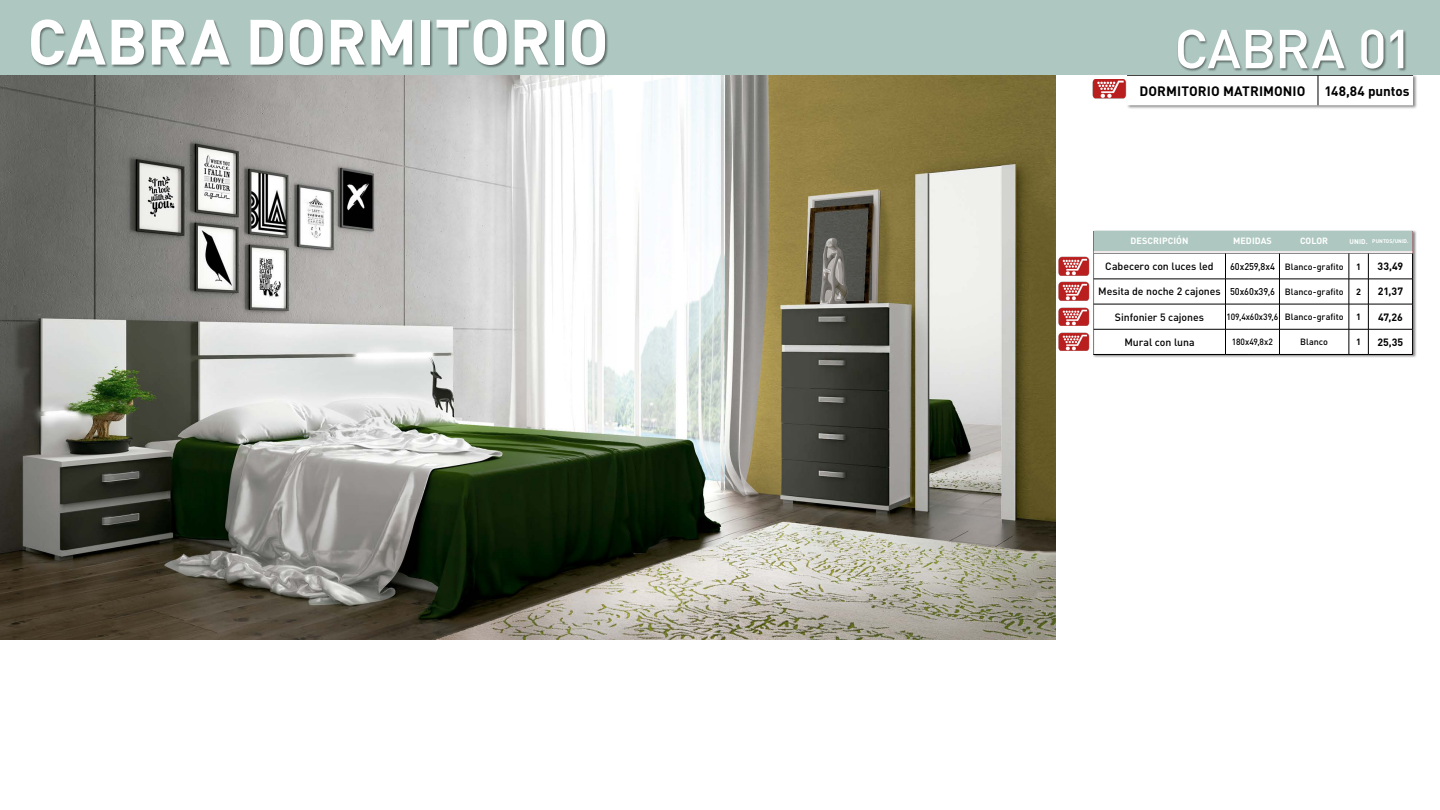
<style>
.page{position:relative;width:1440px;height:810px;background:#fff}
.page>*{position:absolute;margin:0;border:0;box-sizing:border-box;transform-origin:0 0}
.t1{font:700 63px "DIN Pro";letter-spacing:-.01em;color:#fff}
.t2{font:500 54px "DIN Pro";letter-spacing:-.02em;color:#fff}
.t3{font:700 13.5px "DIN Pro";letter-spacing:.005em;color:#000}
.t4{font:500 10.5px "DIN Pro";letter-spacing:-.005em;color:#000}
.t5{font:700 10.5px "DIN Pro";color:#000}
.t6{font:500 9px "DIN Pro";letter-spacing:-.005em;color:#000;scale:.94 1}
.t7{font:500 9px "DIN Pro";letter-spacing:-.005em;color:#000}
.t8{font:700 9px "DIN Pro";letter-spacing:.01em;color:#fff}
.t9{font:700 9px "DIN Pro";color:#000}
.t10{font:700 5.25px "DIN Pro";letter-spacing:.01em;color:#fff}
.s1{font-size:6.75px}
.s2{font-size:9.75px}
.s3{font-size:9px}
</style>
<div class="page">
<img style="left:0;top:75px;width:1055px;height:564px">
<div style="left:1093px;top:230px;width:324px;height:128px;background:#000;opacity:.47"></div>
<svg style="left:1093px;top:231px;width:320px;height:124px"></svg>
<hr style="left:1368px;top:354px;width:45px;height:1px;background:#000">
<div style="left:1126px;top:74px;width:292px;height:36px;background:#000;opacity:.47"></div>
<svg style="left:1127px;top:76px;width:286px;height:29px"></svg>
<hr style="left:1318px;top:75px;width:1px;height:30px;background:#000">
<hr style="left:1127px;top:75px;width:191px;height:1px;background:#000">
<hr style="left:1318px;top:75px;width:95px;height:1px;background:#000">
<div style="left:0;top:0;width:1440px;height:75px;background:#aec8c1"></div>
<div style="left:1177px;top:29px;width:230px;height:43px;background:#000;opacity:.47"></div>
<div style="left:30px;top:19px;width:579px;height:50px;background:#000;opacity:.47"></div>
<img style="left:1058px;top:282px;width:32px;height:19px">
<img style="left:1092px;top:79px;width:35px;height:21px">
<img style="left:1058px;top:307px;width:32px;height:19px">
<img style="left:1058px;top:257px;width:32px;height:19px">
<img style="left:1058px;top:332px;width:32px;height:19px">
<h1 class="t1" style="left:27px;top:-1px;width:583px">CABRA DORMITORIO</h1>
<h2 class="t2" style="left:1174px;top:12px;width:240px">CABRA 01</h2>
<p class="t3" style="left:1140px;top:81px;width:167px">DORMITORIO MATRIMONIO</p>
<p class="t3" style="left:1325px;top:81px;width:87px">148,84 puntos</p>
<p class="t8" style="left:1131px;top:235px;width:59px">DESCRIPCIÓN</p>
<p class="t8" style="left:1233px;top:235px;width:40px">MEDIDAS</p>
<p class="t8" style="left:1300px;top:235px;width:30px">COLOR</p>
<p class="t10" style="left:1350px;top:238px;width:60px"><span class="s1">UNID.</span> PUNTOS/UNID.</p>
<p class="t4" style="left:1105px;top:259px;width:110px">Cabecero con luces led</p>
<p class="t7" style="left:1230px;top:260px;width:115px"><span class="s2">60x259,8x4</span> Blanco-grafito</p>
<p class="t9" style="left:1356px;top:260px;width:6px">1</p>
<p class="t5" style="left:1378px;top:259px;width:27px">33,49</p>
<p class="t4" style="left:1098px;top:285px;width:247px">Mesita de noche 2 cajones <span class="s2">50x60x39,6</span> <span class="s3">Blanco-grafito</span></p>
<p class="t9" style="left:1356px;top:286px;width:6px">2</p>
<p class="t5" style="left:1378px;top:285px;width:27px">21,37</p>
<p class="t4" style="left:1115px;top:310px;width:91px">Sinfonier 5 cajones</p>
<p class="t6" style="left:1227px;top:311px;width:126px">109,4x60x39,6 Blanco-grafito</p>
<p class="t9" style="left:1356px;top:311px;width:6px">1</p>
<p class="t5" style="left:1378px;top:310px;width:26px">47,26</p>
<p class="t4" style="left:1124px;top:335px;width:72px">Mural con luna</p>
<p class="t6" style="left:1232px;top:336px;width:45px">180x49,8x2</p>
<p class="t7" style="left:1300px;top:336px;width:29px">Blanco</p>
<p class="t9" style="left:1356px;top:336px;width:6px">1</p>
<p class="t5" style="left:1378px;top:335px;width:27px">25,35</p>
</div>
